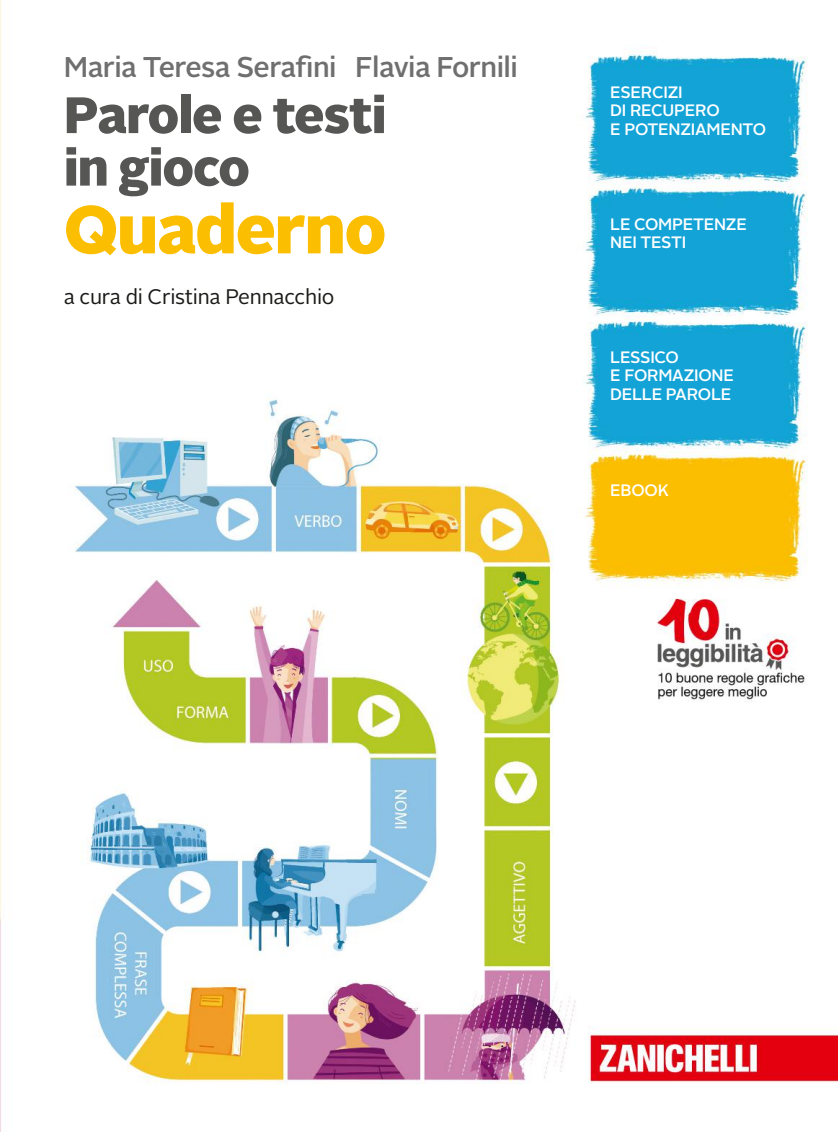
<style>
.page{position:relative;width:838px;height:1132px;background:#fff}
.page>*{position:absolute;margin:0;border:0;box-sizing:border-box;transform-origin:0 0}
.t1{font:900 67.5px "Alright Sans";letter-spacing:-.02em;color:#fcbe00}
.t2{font:900 51px/52.5px "Alright Sans";letter-spacing:-.02em;color:#565655}
.t3{font:500 28.5px "Alright Sans";letter-spacing:-.02em;color:#6f6f6f}
.t4{font:21px "Alright Sans";letter-spacing:-.015em;color:#1a1a18}
.t5{font:500 16.5px/18.8px "Alright Sans";letter-spacing:-.015em;color:#fff}
</style>
<div class="page">
<img style="left:0;top:0;width:838px;height:1131px">
<h3 class="t3" style="left:64px;top:50px;width:455px">Maria Teresa Serafini Flavia Fornili</h3>
<h2 class="t2" style="left:64px;top:93px;width:324px">Parole e testi in gioco</h2>
<h1 class="t1" style="left:64px;top:202px;width:324px">Quaderno</h1>
<p class="t4" style="left:64px;top:288px;width:272px">a cura di Cristina Pennacchio</p>
<p class="t5" style="left:610px;top:83px;width:157px">ESERCIZI<br>DI RECUPERO<br>E POTENZIAMENTO</p>
<p class="t5" style="left:610px;top:214px;width:138px">LE COMPETENZE<br>NEI TESTI</p>
<p class="t5" style="left:610px;top:347px;width:125px">LESSICO<br>E FORMAZIONE<br>DELLE PAROLE</p>
<p class="t5" style="left:610px;top:480px;width:60px">EBOOK</p>
</div>
